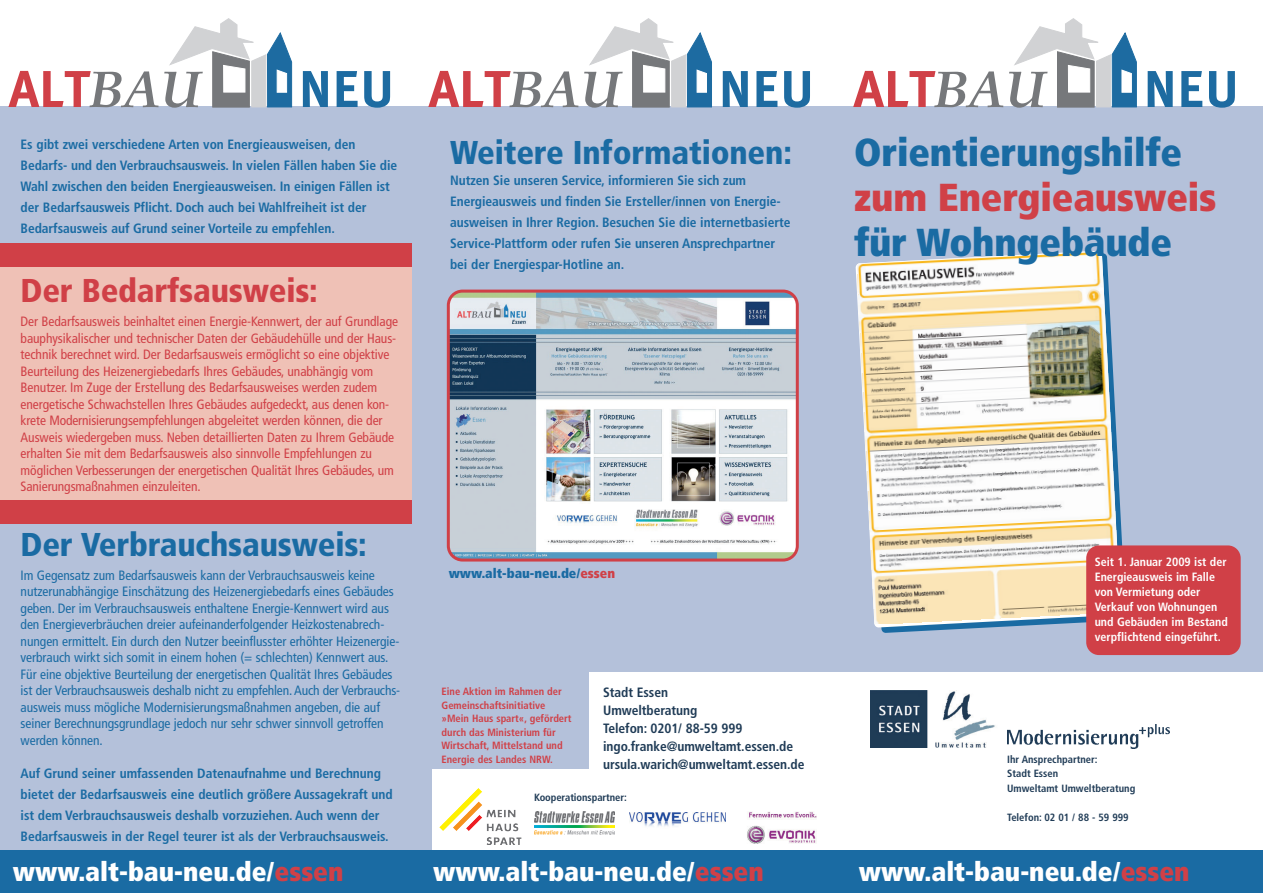
<style>
.page{position:relative;width:1263px;height:893px;background:#fff}
.page>*{position:absolute;margin:0;border:0;box-sizing:border-box;transform-origin:0 0}
.t1{font:900 condensed 39px "Frutiger";letter-spacing:-.005em;color:#1a6ba3}
.t2{font:900 condensed 39px "Frutiger";letter-spacing:-.005em;color:#d04047}
.t3{font:900 condensed 33px "Frutiger";letter-spacing:-.005em;color:#1a6ba3}
.t4{font:900 condensed 33px "Frutiger";letter-spacing:-.005em;color:#d04047}
.t5{font:900 condensed 26.85px "Frutiger";color:#fff}
.t6{font:700 condensed 13.5px/21px "Frutiger";letter-spacing:-.005em;color:#1a6ba3}
.t7{font:condensed 13.5px/16.5px "Frutiger";letter-spacing:-.005em;color:#d04047}
.t8{font:condensed 13.5px/16.5px "Frutiger";letter-spacing:-.005em;color:#1a6ba3}
.t9{font:700 condensed 13.5px/18px "Frutiger";letter-spacing:-.005em;color:#1f3b56}
.t10{font:900 condensed 13.5px "Frutiger";color:#1a6ba3}
.t11{font:700 condensed 12px/15px "Frutiger";color:#fff}
.t12{font:700 condensed 10.5px/13.5px "Frutiger";color:#d04047}
.t13{font:700 condensed 10.5px/14.5px "Frutiger";color:#1f3b56}
.s1{color:#d04047}
</style>
<div class="page">
<div style="left:0;top:107px;width:1262px;height:747px;background:#b4c1da"></div>
<div style="left:0;top:258px;width:412px;height:251px;background:#efc1b6"></div>
<div style="left:589px;top:672px;width:248px;height:182px;background:#fff"></div>
<div style="left:433px;top:769px;width:404px;height:85px;background:#fff"></div>
<div style="left:837px;top:672px;width:425px;height:180px;background:#fff"></div>
<img style="left:871px;top:691px;width:124px;height:57px">
<div style="left:0;top:851px;width:1262px;height:42px;background:#1a6ba3"></div>
<svg style="left:853px;top:71px;width:150px;height:36px"></svg>
<svg style="left:1009px;top:18px;width:128px;height:90px"></svg>
<svg style="left:1148px;top:71px;width:25px;height:36px"></svg>
<svg style="left:1181px;top:71px;width:21px;height:36px"></svg>
<svg style="left:1209px;top:71px;width:26px;height:37px"></svg>
<svg style="left:428px;top:71px;width:150px;height:36px"></svg>
<svg style="left:584px;top:18px;width:128px;height:90px"></svg>
<svg style="left:723px;top:71px;width:25px;height:36px"></svg>
<svg style="left:756px;top:71px;width:21px;height:36px"></svg>
<svg style="left:784px;top:71px;width:26px;height:37px"></svg>
<svg style="left:8px;top:71px;width:150px;height:36px"></svg>
<svg style="left:164px;top:18px;width:128px;height:90px"></svg>
<svg style="left:303px;top:71px;width:25px;height:36px"></svg>
<svg style="left:337px;top:71px;width:21px;height:36px"></svg>
<svg style="left:364px;top:71px;width:26px;height:37px"></svg>
<img style="left:857px;top:251px;width:263px;height:373px">
<svg style="left:447px;top:290px;width:352px;height:272px"></svg>
<div style="left:0;top:243px;width:412px;height:23px;background:#d04047"></div>
<div style="left:0;top:500px;width:412px;height:23px;background:#d04047"></div>
<img style="left:439px;top:788px;width:79px;height:43px">
<img style="left:1008px;top:724px;width:161px;height:24px">
<svg style="left:534px;top:812px;width:81px;height:23px"></svg>
<img style="left:534px;top:812px;width:80px;height:22px">
<img style="left:747px;top:811px;width:69px;height:33px">
<img style="left:630px;top:813px;width:96px;height:14px">
<div style="left:1086px;top:545px;width:155px;height:110px;background:#d04047;border-radius:13px"></div>
<p class="t6" style="left:21px;top:135px;width:378px">Es gibt zwei verschiedene Arten von Energieausweisen, den Bedarfs- und den Verbrauchsausweis. In vielen Fällen haben Sie die Wahl zwischen den beiden Energieausweisen. In einigen Fällen ist der Bedarfsausweis Pflicht. Doch auch bei Wahlfreiheit ist der Bedarfsausweis auf Grund seiner Vorteile zu empfehlen.</p>
<h2 class="t4" style="left:21px;top:277px;width:299px">Der Bedarfsausweis:</h2>
<p class="t7" style="left:21px;top:314px;width:379px">Der Bedarfsausweis beinhaltet einen Energie-Kennwert, der auf Grundlage bauphysikalischer und technischer Daten der Gebäudehülle und der Haus&shy;technik berechnet wird. Der Bedarfsausweis ermöglicht so eine objektive Beurteilung des Heizenergiebedarfs Ihres Gebäudes, unabhängig vom Benutzer. Im Zuge der Erstellung des Bedarfsausweises werden zudem energetische Schwachstellen Ihres Gebäudes aufgedeckt, aus denen kon&shy;krete Modernisierungsempfehlungen abgeleitet werden können, die der Ausweis wiedergeben muss. Neben detaillierten Daten zu Ihrem Gebäude erhalten Sie mit dem Bedarfsausweis also sinnvolle Empfehlungen zu möglichen Verbesserungen der energetischen Qualität Ihres Gebäudes, um Sanierungsmaßnahmen einzuleiten.</p>
<h2 class="t3" style="left:21px;top:531px;width:348px">Der Verbrauchsausweis:</h2>
<p class="t8" style="left:21px;top:568px;width:381px">Im Gegensatz zum Bedarfsausweis kann der Verbrauchsausweis keine nutzerunabhängige Einschätzung des Heizenergiebedarfs eines Gebäudes geben. Der im Verbrauchsausweis enthaltene Energie-Kennwert wird aus den Energieverbräuchen dreier aufeinanderfolgender Heizkostenabrech&shy;nungen ermittelt. Ein durch den Nutzer beeinflusster erhöhter Heizenergie&shy;verbrauch wirkt sich somit in einem hohen (= schlechten) Kennwert aus.<br>Für eine objektive Beurteilung der energetischen Qualität Ihres Gebäudes ist der Verbrauchsausweis deshalb nicht zu empfehlen. Auch der Verbrauchs&shy;ausweis muss mögliche Modernisierungsmaßnahmen angeben, die auf seiner Berechnungsgrundlage jedoch nur sehr schwer sinnvoll getroffen werden können.</p>
<p class="t6" style="left:21px;top:764px;width:374px">Auf Grund seiner umfassenden Datenaufnahme und Berechnung bietet der Bedarfsausweis eine deutlich größere Aussagekraft und ist dem Verbrauchsausweis deshalb vorzuziehen. Auch wenn der Bedarfsausweis in der Regel teurer ist als der Verbrauchsausweis.</p>
<h3 class="t5" style="left:13px;top:861px;width:332px">www.alt-bau-neu.de/<span class="s1">essen</span></h3>
<h2 class="t3" style="left:450px;top:139px;width:343px">Weitere Informationen:</h2>
<p class="t6" style="left:450px;top:171px;width:342px">Nutzen Sie unseren Service, informieren Sie sich zum Energieausweis und finden Sie Ersteller/innen von Energie&shy;ausweisen in Ihrer Region. Besuchen Sie die internetbasierte Service-Plattform oder rufen Sie unseren Ansprechpartner bei der Energiespar-Hotline an.</p>
<h1 class="t1" style="left:854px;top:136px;width:329px">Orientierungshilfe</h1>
<h1 class="t2" style="left:854px;top:181px;width:364px">zum Energieausweis</h1>
<h1 class="t1" style="left:854px;top:226px;width:320px">für Wohngebäude</h1>
<p class="t10" style="left:449px;top:568px;width:168px">www.alt-bau-neu.de/<span class="s1">essen</span></p>
<p class="t9" style="left:603px;top:685px;width:203px">Stadt Essen<br>Umweltberatung<br>Telefon: 0201/ 88-59 999 ingo.franke@umweltamt.essen.de ursula.warich@umweltamt.essen.de</p>
<p class="t13" style="left:534px;top:791px;width:94px">Kooperationspartner:</p>
<p class="t12" style="left:442px;top:685px;width:132px">Eine Aktion im Rahmen der<br>Gemeinschaftsinitiative »Mein Haus spart«, gefördert durch das Ministerium für<br>Wirtschaft, Mittelstand und<br>Energie des Landes NRW.</p>
<p class="t11" style="left:1095px;top:556px;width:135px">Seit 1. Januar 2009 ist der<br>Energieausweis im Falle von Vermietung oder<br>Verkauf von Wohnungen und Gebäuden im Bestand verpflichtend eingeführt.</p>
<p class="t13" style="left:1007px;top:753px;width:130px">Ihr Ansprechpartner:<br>Stadt Essen<br>Umweltamt Umweltberatung</p>
<p class="t13" style="left:1007px;top:811px;width:123px">Telefon: 02 01 / 88 - 59 999</p>
<h3 class="t5" style="left:433px;top:861px;width:332px">www.alt-bau-neu.de/<span class="s1">essen</span></h3>
<h3 class="t5" style="left:859px;top:861px;width:332px">www.alt-bau-neu.de/<span class="s1">essen</span></h3>
</div>
